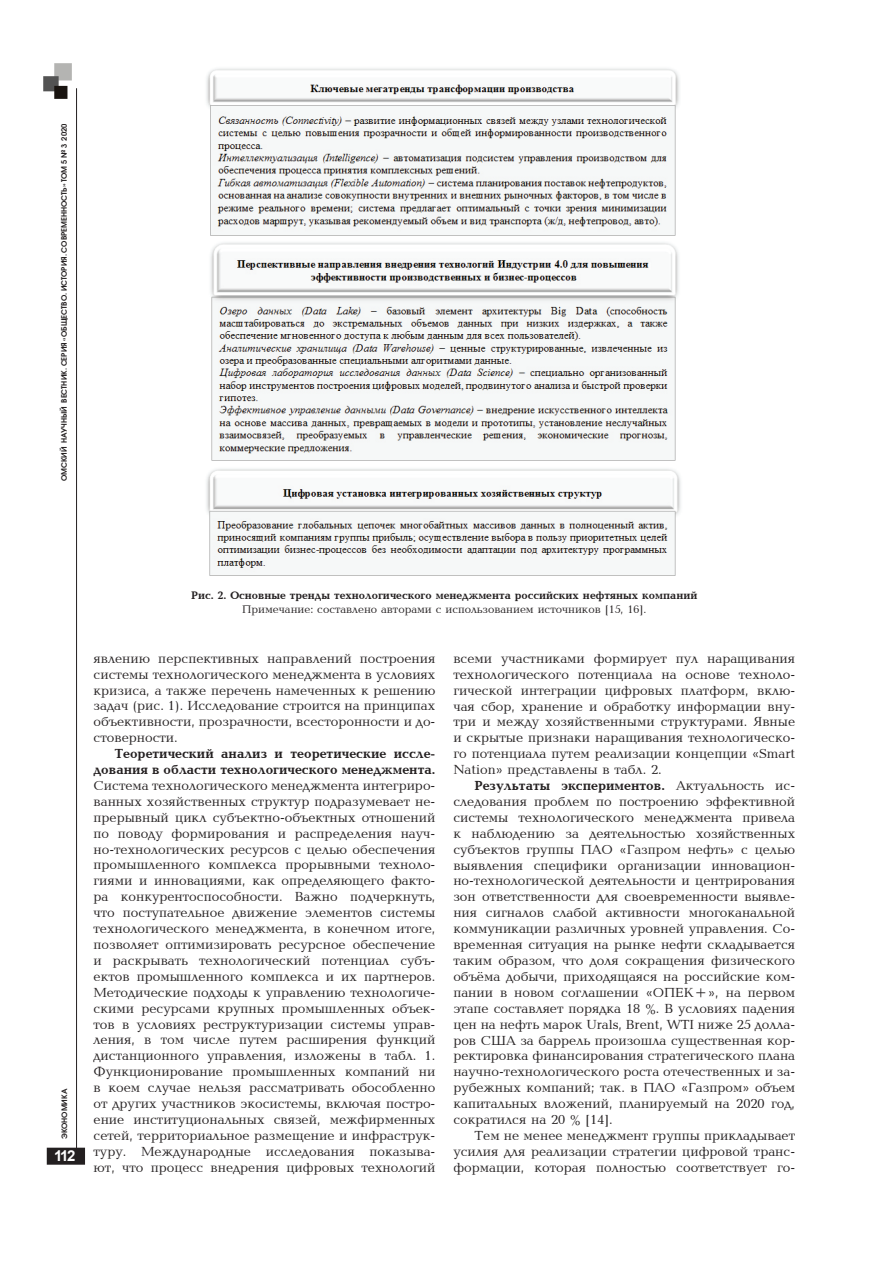
<style>
.page{position:relative;width:893px;height:1263px;background:#fff}
.page>*{position:absolute;margin:0;border:0;box-sizing:border-box;transform-origin:0 0}
.t1{font:700 15px "Arial";color:#fff}
.t2{font:13.5px/15.9px "Baltica CTT";color:#231f20;text-align:justify}
.t3{font:700 13.5px/15.9px "Baltica C";color:#231f20;text-align:right}
.t4{font:700 11.25px "Baltica C";color:#231f20}
.t5{font:11.25px "Baltica CTT";color:#231f20}
.t6{font:600 7.5px "Avant Garde Gothic C";color:#231f20}
.s1{font-family:"Baltica CTT";font-weight:400}
</style>
<div class="page">
<div style="left:48px;top:1148px;width:36px;height:16px;background:#231f20"></div>
<div style="left:47px;top:1148px;width:38px;height:17px;border:2px solid #231f20"></div>
<hr style="left:76px;top:88px;width:1px;height:1068px;background:#231f20">
<img style="left:43px;top:63px;width:29px;height:36px">
<img style="left:206px;top:68px;width:475px;height:508px">
<p class="t6" style="left:60px;top:481px;width:359px;rotate:-90deg">ОМСКИЙ НАУЧНЫЙ ВЕСТНИК. Серия «Общество. история. современность» том 5 № 3 2020</p>
<p class="t6" style="left:60px;top:1139px;width:52px;rotate:-90deg">экономика</p>
<p class="t1" style="left:54px;top:1145px;width:23px">112</p>
<p class="t4" style="left:191px;top:589px;width:508px">Рис. 2. Основные тренды технологического менеджмента российских нефтяных компаний</p>
<p class="t5" style="left:242px;top:603px;width:406px">Примечание: составлено авторами с использованием источников [15, 16].</p>
<p class="t2" style="left:94px;top:651px;width:343px">явлению перспективных направлений построения системы технологического менеджмента в условиях кризиса, а также перечень намеченных к решению задач (рис. 1). Исследование строится на принципах объективности, прозрачности, всесторонности и до&shy;стоверности.</p>
<p class="t3" style="left:94px;top:746px;width:343px">Теоретический анализ и теоретические иссле&shy;дования в области технологического менеджмента.</p>
<p class="t2" style="left:94px;top:778px;width:343px">Система технологического менеджмента интегриро&shy;ванных хозяйственных структур подразумевает не&shy;прерывный цикл субъектно-объектных отношений по поводу формирования и распределения науч&shy;но-технологических ресурсов с целью обеспечения промышленного комплекса прорывными техноло&shy;гиями и инновациями, как определяющего факто&shy;ра конкурентоспособности. Важно подчеркнуть, что поступательное движение элементов системы технологического менеджмента, в конечном итоге, позволяет оптимизировать ресурсное обеспечение и раскрывать технологический потенциал субъ&shy;ектов промышленного комплекса и их партнеров.<br>Методические подходы к управлению технологиче&shy;скими ресурсами крупных промышленных объек&shy;тов в условиях реструктуризации системы управ&shy;ления, в том числе путем расширения функций дистанционного управления, изложены в табл. 1.<br>Функционирование промышленных компаний ни в коем случае нельзя рассматривать обособленно от других участников экосистемы, включая постро&shy;ение институциональных связей, межфирменных сетей, территориальное размещение и инфраструк&shy;туру. Международные исследования показыва&shy;ют, что процесс внедрения цифровых технологий</p>
<p class="t2" style="left:453px;top:651px;width:343px">всеми участниками формирует пул наращивания технологического потенциала на основе техноло&shy;гической интеграции цифровых платформ, вклю&shy;чая сбор, хранение и обработку информации вну&shy;три и между хозяйственными структурами. Явные и скрытые признаки наращивания технологическо&shy;го потенциала путем реализации концепции «Smart Nation» представлены в табл. 2.</p>
<p class="t3" style="left:475px;top:778px;width:322px">Результаты экспериментов. <span class="s1">Актуальность ис-</span></p>
<p class="t2" style="left:453px;top:794px;width:343px">следования проблем по построению эффективной системы технологического менеджмента привела к наблюдению за деятельностью хозяйственных субъектов группы ПАО «Газпром нефть» с целью выявления специфики организации инновацион&shy;но-технологической деятельности и центрирования зон ответственности для своевременности выявле&shy;ния сигналов слабой активности многоканальной коммуникации различных уровней управления. Со&shy;временная ситуация на рынке нефти складывается таким образом, что доля сокращения физического объёма добычи, приходящаяся на российские ком&shy;пании в новом соглашении «ОПЕК+», на первом этапе составляет порядка 18 %. В условиях падения цен на нефть марок Urals, Brent, WTI ниже 25 долла&shy;ров США за баррель произошла существенная кор&shy;ректировка финансирования стратегического плана научно-технологического роста отечественных и за&shy;рубежных компаний; так. в ПАО «Газпром» объем капитальных вложений, планируемый на 2020 год, сократился на 20 % [14].</p>
<p class="t2" style="left:453px;top:1128px;width:343px;text-indent:21px">Тем не менее менеджмент группы прикладывает усилия для реализации стратегии цифровой транс&shy;формации, которая полностью соответствует го-</p>
</div>
